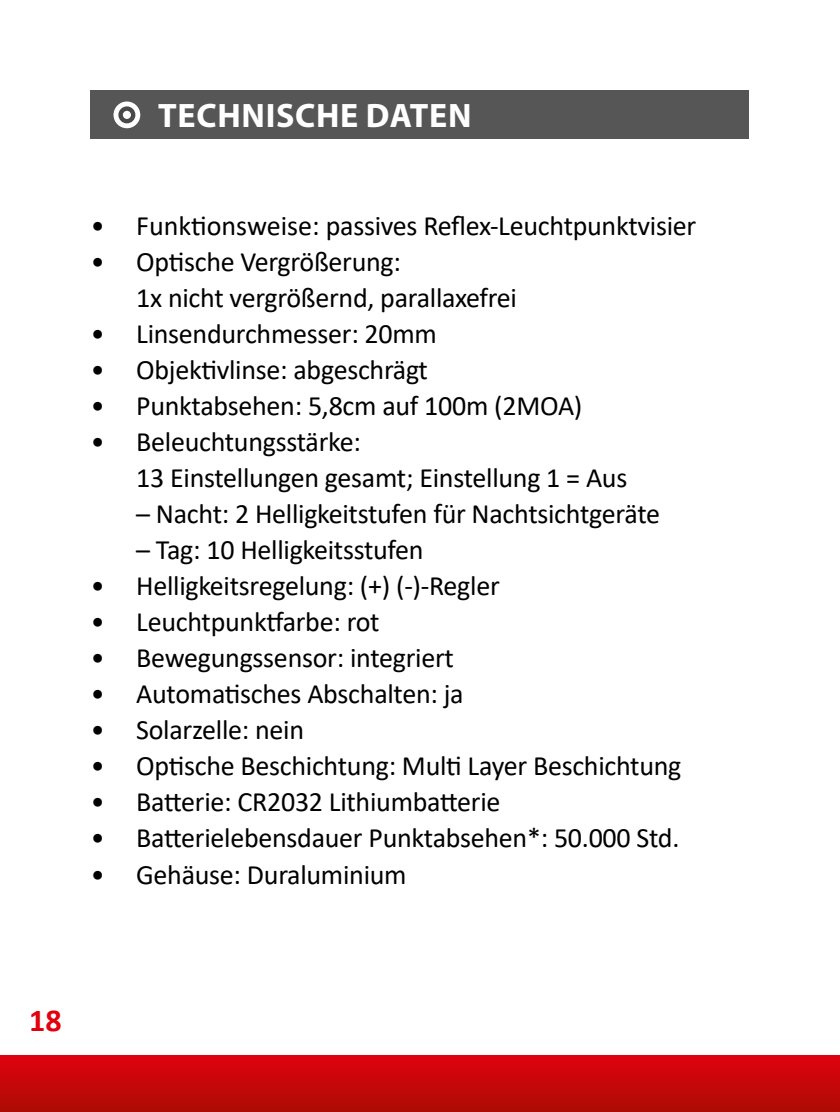
<style>
.page{position:relative;width:840px;height:1112px;background:#fff}
.page>*{position:absolute;margin:0;border:0;box-sizing:border-box;transform-origin:0 0}
.t1{font:700 34px "Myriad Pro";letter-spacing:.02em;color:#fff}
.t2{font:700 32px "Calibri";color:#e3000f}
.t3{font:28px/36px "Calibri";letter-spacing:-.01em;color:#000}
</style>
<div class="page">
<div style="left:91px;top:91px;width:657px;height:48px;background:#565656"></div>
<svg style="left:113px;top:101px;width:27px;height:27px"></svg>
<div style="left:118px;top:106px;width:17px;height:17px;border:4px solid #494948;border-radius:50%"></div>
<div style="left:0;top:1054px;width:839px;height:57px;background:linear-gradient(to bottom,#e1020f,#ad0c05)"></div>
<p class="t1" style="left:158px;top:93px;width:315px">TECHNISCHE DATEN</p>
<p class="t3" style="left:91px;top:207px;width:606px">• Funktionsweise: passives Reflex-Leuchtpunktvisier</p>
<p class="t3" style="left:136px;top:243px;width:382px;text-indent:-45px">• Optische Vergrößerung:<br>1x nicht vergrößernd, parallaxefrei</p>
<p class="t3" style="left:91px;top:315px;width:347px">• Linsendurchmesser: 20mm</p>
<p class="t3" style="left:91px;top:351px;width:338px">• Objektivlinse: abgeschrägt</p>
<p class="t3" style="left:91px;top:387px;width:493px">• Punktabsehen: 5,8cm auf 100m (2MOA)</p>
<p class="t3" style="left:136px;top:423px;width:492px;text-indent:-45px">• Beleuchtungsstärke:<br>13 Einstellungen gesamt; Einstellung 1 = Aus</p>
<p class="t3" style="left:136px;top:495px;width:525px">– Nacht: 2 Helligkeitstufen für Nachtsichtgeräte</p>
<p class="t3" style="left:136px;top:531px;width:289px">– Tag: 10 Helligkeitsstufen</p>
<p class="t3" style="left:91px;top:567px;width:410px">• Helligkeitsregelung: (+) (-)-Regler</p>
<p class="t3" style="left:91px;top:603px;width:290px">• Leuchtpunktfarbe: rot</p>
<p class="t3" style="left:91px;top:639px;width:364px">• Bewegungssensor: integriert</p>
<p class="t3" style="left:91px;top:675px;width:374px">• Automatisches Abschalten: ja</p>
<p class="t3" style="left:91px;top:711px;width:215px">• Solarzelle: nein</p>
<p class="t3" style="left:91px;top:747px;width:592px">• Optische Beschichtung: Multi Layer Beschichtung</p>
<p class="t3" style="left:91px;top:783px;width:411px">• Batterie: CR2032 Lithiumbatterie</p>
<p class="t3" style="left:91px;top:819px;width:589px">• Batterielebensdauer Punktabsehen*: 50.000 Std.</p>
<p class="t3" style="left:91px;top:855px;width:317px">• Gehäuse: Duraluminium</p>
<p class="t2" style="left:29px;top:997px;width:34px">18</p>
</div>
